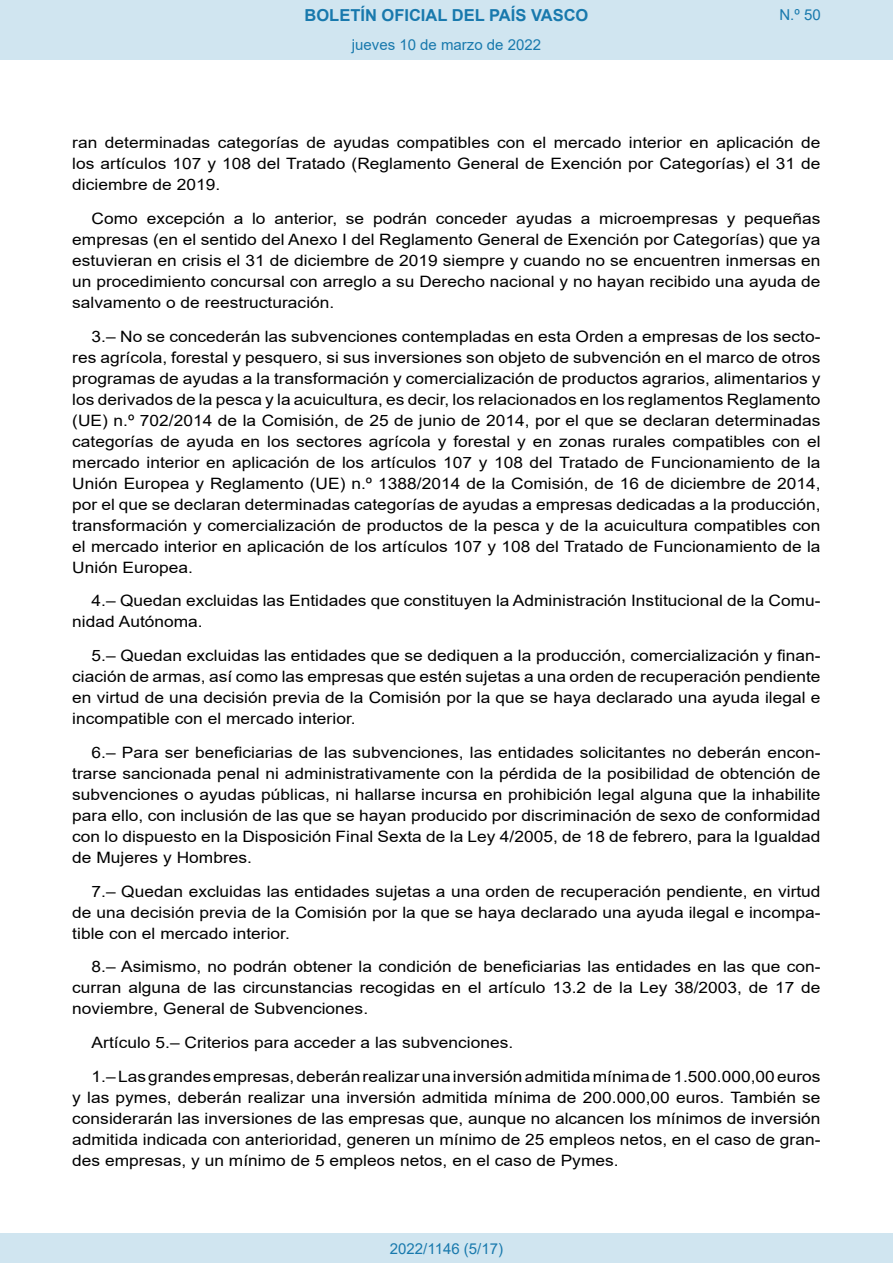
<style>
.page{position:relative;width:893px;height:1263px;background:#fff}
.page>*{position:absolute;margin:0;border:0;box-sizing:border-box;transform-origin:0 0}
.t1{font:700 16.5px "Arial";color:#1879ad}
.BOPVDetalle{font:15.6px/21px "Arial";color:#000;text-align:justify;scale:1.11 1}
.Paginacion_Centro{font:15px "Arial";color:#1879ad}
</style>
<div class="page">
<div style="left:0;top:0;width:893px;height:60px;background:#d0e5f0"></div>
<div style="left:0;top:1233px;width:893px;height:30px;background:#d0e5f0"></div>
<p class="t1" style="left:305px;top:3px;width:285px">BOLETÍN OFICIAL DEL PAÍS VASCO</p>
<p class="Paginacion_Centro" style="left:352px;top:35px;width:191px">jueves 10 de marzo de 2022</p>
<p class="Paginacion_Centro" style="left:779px;top:5px;width:43px">N.º 50</p>
<p class="BOPVDetalle" style="left:72px;top:132px;width:676px">ran determinadas categorías de ayudas compatibles con el mercado interior en aplicación de los artículos 107 y 108 del Tratado (Reglamento General de Exención por Categorías) el 31 de diciembre de 2019.</p>
<p class="BOPVDetalle" style="left:72px;top:208px;width:676px;text-indent:19px">Como excepción a lo anterior, se podrán conceder ayudas a microempresas y pequeñas empresas (en el sentido del Anexo I del Reglamento General de Exención por Categorías) que ya estuvieran en crisis el 31 de diciembre de 2019 siempre y cuando no se encuentren inmersas en un procedimiento concursal con arreglo a su Derecho nacional y no hayan recibido una ayuda de salvamento o de reestructuración.</p>
<p class="BOPVDetalle" style="left:72px;top:326px;width:676px;text-indent:19px">3.– No se concederán las subvenciones contempladas en esta Orden a empresas de los secto&shy;res agrícola, forestal y pesquero, si sus inversiones son objeto de subvención en el marco de otros programas de ayudas a la transformación y comercialización de productos agrarios, alimentarios y los derivados de la pesca y la acuicultura, es decir, los relacionados en los reglamentos Reglamento (UE) n.º 702/2014 de la Comisión, de 25 de junio de 2014, por el que se declaran determinadas categorías de ayuda en los sectores agrícola y forestal y en zonas rurales compatibles con el mercado interior en aplicación de los artículos 107 y 108 del Tratado de Funcionamiento de la Unión Europea y Reglamento (UE) n.º 1388/2014 de la Comisión, de 16 de diciembre de 2014, por el que se declaran determinadas categorías de ayudas a empresas dedicadas a la producción, transformación y comercialización de productos de la pesca y de la acuicultura compatibles con el mercado interior en aplicación de los artículos 107 y 108 del Tratado de Funcionamiento de la Unión Europea.</p>
<p class="BOPVDetalle" style="left:72px;top:590px;width:676px;text-indent:19px">4.– Quedan excluidas las Entidades que constituyen la Administración Institucional de la Comu&shy;nidad Autónoma.</p>
<p class="BOPVDetalle" style="left:72px;top:645px;width:676px;text-indent:19px">5.– Quedan excluidas las entidades que se dediquen a la producción, comercialización y finan&shy;ciación de armas, así como las empresas que estén sujetas a una orden de recuperación pendiente en virtud de una decisión previa de la Comisión por la que se haya declarado una ayuda ilegal e incompatible con el mercado interior.</p>
<p class="BOPVDetalle" style="left:72px;top:742px;width:676px;text-indent:19px">6.– Para ser beneficiarias de las subvenciones, las entidades solicitantes no deberán encon&shy;trarse sancionada penal ni administrativamente con la pérdida de la posibilidad de obtención de subvenciones o ayudas públicas, ni hallarse incursa en prohibición legal alguna que la inhabilite para ello, con inclusión de las que se hayan producido por discriminación de sexo de conformidad con lo dispuesto en la Disposición Final Sexta de la Ley 4/2005, de 18 de febrero, para la Igualdad de Mujeres y Hombres.</p>
<p class="BOPVDetalle" style="left:72px;top:881px;width:676px;text-indent:19px">7.– Quedan excluidas las entidades sujetas a una orden de recuperación pendiente, en virtud de una decisión previa de la Comisión por la que se haya declarado una ayuda ilegal e incompa&shy;tible con el mercado interior.</p>
<p class="BOPVDetalle" style="left:72px;top:956px;width:676px;text-indent:19px">8.– Asimismo, no podrán obtener la condición de beneficiarias las entidades en las que con&shy;curran alguna de las circunstancias recogidas en el artículo 13.2 de la Ley 38/2003, de 17 de noviembre, General de Subvenciones.</p>
<p class="BOPVDetalle" style="left:92px;top:1032px;width:381px">Artículo 5.– Criterios para acceder a las subvenciones.</p>
<p class="BOPVDetalle" style="left:72px;top:1066px;width:676px;text-indent:19px">1.– Las grandes empresas, deberán realizar una inversión admitida mínima de 1.500.000,00 euros y las pymes, deberán realizar una inversión admitida mínima de 200.000,00 euros. También se considerarán las inversiones de las empresas que, aunque no alcancen los mínimos de inversión admitida indicada con anterioridad, generen un mínimo de 25 empleos netos, en el caso de gran&shy;des empresas, y un mínimo de 5 empleos netos, en el caso de Pymes.</p>
<p class="Paginacion_Centro" style="left:390px;top:1238px;width:115px">2022/1146 (5/17)</p>
</div>
